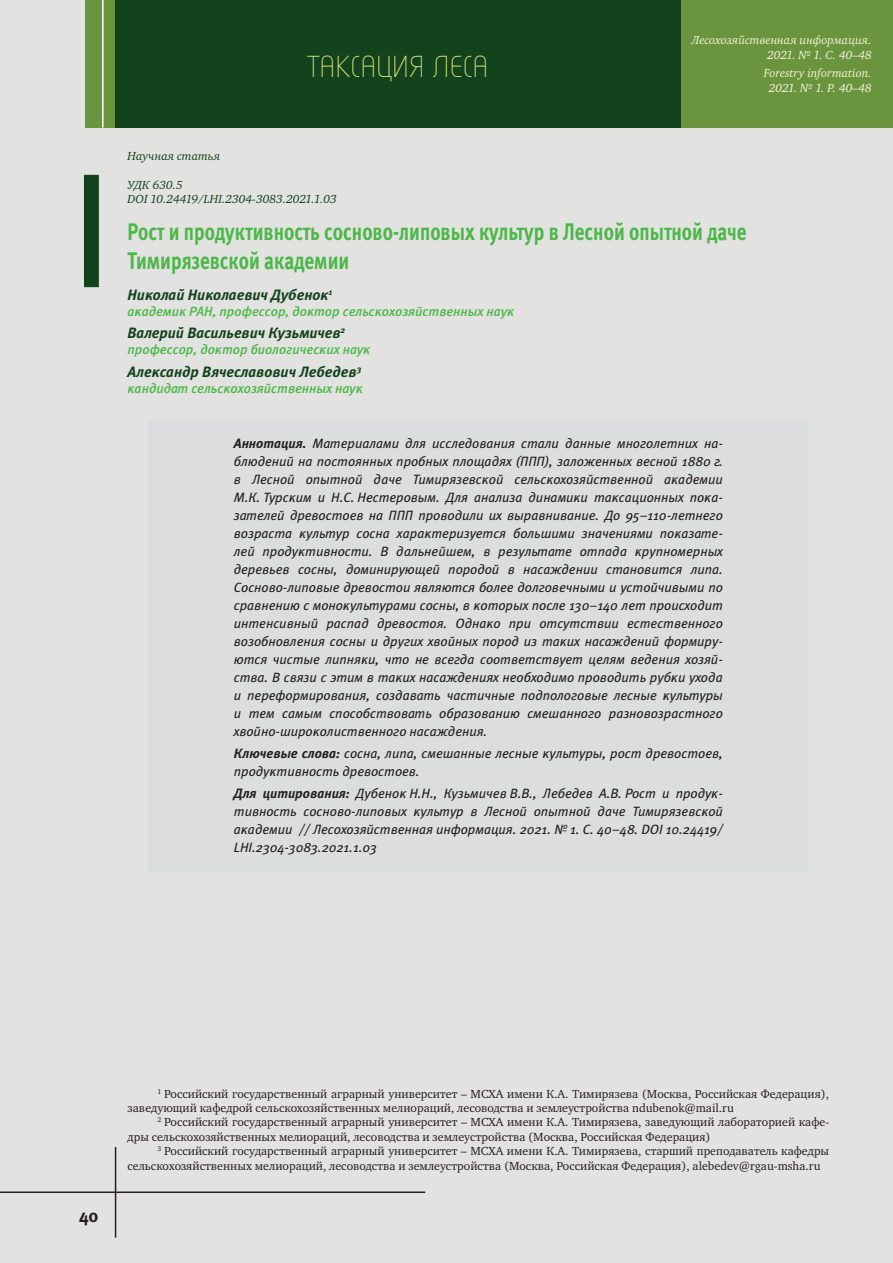
<style>
.page{position:relative;width:893px;height:1263px;background:#e2e2e1}
.page>*{position:absolute;margin:0;border:0;box-sizing:border-box;transform-origin:0 0}
.Zag_0{font:36px "Magic C";color:#d7e378}
.Zag_1{font:24px/28.8px "Meta Bold LFC";color:#4cb848;scale:.8 1}
.t1{font:18px "Meta Bold C";color:#231f20}
.Zag_Avtor{font:italic 15px "Meta Bold C";color:#13431d}
.Annotaciya{font:italic 13.5px/18px "Meta Book C";color:#231f20;text-align:justify}
.Zag_Avtor_01{font:italic 13.5px "Meta Medium C";color:#4cb848}
.Primechanie{font:12px/14.4px "Charter C";color:#231f20}
.UDK{font:italic 12px/14.4px "Charter C";color:#f2f6d8;text-align:right}
.UDK-2{font:italic 12px "Charter C";color:#13431d}
.s1{font-family:"Meta Bold C"}
</style>
<div class="page">
<hr style="left:0;top:1191px;width:425px;height:2px;background:#231f20">
<hr style="left:115px;top:1147px;width:1px;height:90px;background:#231f20">
<div style="left:85px;top:0;width:808px;height:128px;background:#6b943e"></div>
<div style="left:115px;top:0;width:565px;height:128px;background:#13431d"></div>
<hr style="left:102px;top:0;width:2px;height:128px;background:#fff">
<div style="left:84px;top:175px;width:15px;height:112px;background:#13431d"></div>
<div style="left:149px;top:420px;width:659px;height:335px;background:#dcdddf"></div>
<div style="left:149px;top:730px;width:659px;height:66px;background:#dcdddf"></div>
<div style="left:149px;top:770px;width:659px;height:102px;background:#dcdddf"></div>
<p class="Zag_0" style="left:307px;top:50px;width:183px">ТАКСАЦИЯ ЛЕСА</p>
<p class="UDK" style="left:692px;top:33px;width:181px">Лесохозяйственная информация.<br>2021. № 1. С. 40–48</p>
<p class="UDK" style="left:764px;top:67px;width:110px;text-align:center">Forestry information.<br>2021. № 1. P. 40–48</p>
<p class="UDK-2" style="left:128px;top:149px;width:94px">Научная статья</p>
<p class="UDK-2" style="left:128px;top:178px;width:57px">УДК 630.5</p>
<p class="UDK-2" style="left:128px;top:192px;width:211px">DOI 10.24419/LHI.2304-3083.2021.1.03</p>
<p class="Zag_1" style="left:128px;top:217px;width:775px">Рост и продуктивность сосново-липовых культур в Лесной опытной даче<br>Тимирязевской академии</p>
<p class="Zag_Avtor" style="left:128px;top:285px;width:206px">Николай Николаевич Дубенок<sup>1</sup></p>
<p class="Zag_Avtor_01" style="left:128px;top:304px;width:388px">академик РАН, профессор, доктор сельскохозяйственных наук</p>
<p class="Zag_Avtor" style="left:128px;top:324px;width:219px">Валерий Васильевич Кузьмичев<sup>2</sup></p>
<p class="Zag_Avtor_01" style="left:128px;top:342px;width:244px">профессор, доктор биологических наук</p>
<p class="Zag_Avtor" style="left:128px;top:362px;width:235px">Александр Вячеславович Лебедев<sup>3</sup></p>
<p class="Zag_Avtor_01" style="left:128px;top:381px;width:237px">кандидат сельскохозяйственных наук</p>
<p class="Annotaciya" style="left:234px;top:434px;width:490px"><span class="s1">Аннотация.</span> Материалами для исследования стали данные многолетних на&shy;блюдений на постоянных пробных площадях (ППП), заложенных весной 1880 г. в Лесной опытной даче Тимирязевской сельскохозяйственной академии М.К. Турским и Н.С. Нестеровым. Для анализа динамики таксационных пока&shy;зателей древостоев на ППП проводили их выравнивание. До 95–110-летнего возраста культур сосна характеризуется большими значениями показате&shy;лей продуктивности. В дальнейшем, в результате отпада крупномерных деревьев сосны, доминирующей породой в насаждении становится липа.<br>Сосново-липовые древостои являются более долговечными и устойчивыми по сравнению с монокультурами сосны, в которых после 130–140 лет происходит интенсивный распад древостоя. Однако при отсутствии естественного возобновления сосны и других хвойных пород из таких насаждений формиру&shy;ются чистые липняки, что не всегда соответствует целям ведения хозяй&shy;ства. В связи с этим в таких насаждениях необходимо проводить рубки ухода и переформирования, создавать частичные подпологовые лесные культуры и тем самым способствовать образованию смешанного разновозрастного хвойно-широколиственного насаждения.</p>
<p class="Annotaciya" style="left:234px;top:744px;width:490px"><span class="s1">Ключевые слова:</span> сосна, липа, смешанные лесные культуры, рост древостоев, продуктивность древостоев.</p>
<p class="Annotaciya" style="left:234px;top:784px;width:490px"><span class="s1">Для цитирования:</span> Дубенок Н.Н., Кузьмичев В.В., Лебедев А.В. Рост и продук&shy;тивность сосново-липовых культур в Лесной опытной даче Тимирязевской академии // Лесохозяйственная информация. 2021. № 1. С. 40–48. DOI 10.24419/ LHI.2304-3083.2021.1.03</p>
<h3 class="t1" style="left:79px;top:1205px;width:21px">40</h3>
<p class="Primechanie" style="left:128px;top:1086px;width:703px;text-indent:30px"><sup>1</sup> Российский государственный аграрный университет – МСХА имени К.А. Тимирязева (Москва, Российская Федерация), заведующий кафедрой сельскохозяйственных мелиораций, лесоводства и землеустройства ndubenok@mail.ru</p>
<p class="Primechanie" style="left:128px;top:1115px;width:703px;text-indent:30px"><sup>2</sup> Российский государственный аграрный университет – МСХА имени К.А. Тимирязева, заведующий лабораторией кафе&shy;дры сельскохозяйственных мелиораций, лесоводства и землеустройства (Москва, Российская Федерация)</p>
<p class="Primechanie" style="left:128px;top:1144px;width:703px;text-indent:30px"><sup>3</sup> Российский государственный аграрный университет – МСХА имени К.А. Тимирязева, старший преподаватель кафедры сельскохозяйственных мелиораций, лесоводства и землеустройства (Москва, Российская Федерация), alebedev@rgau-msha.ru</p>
</div>
